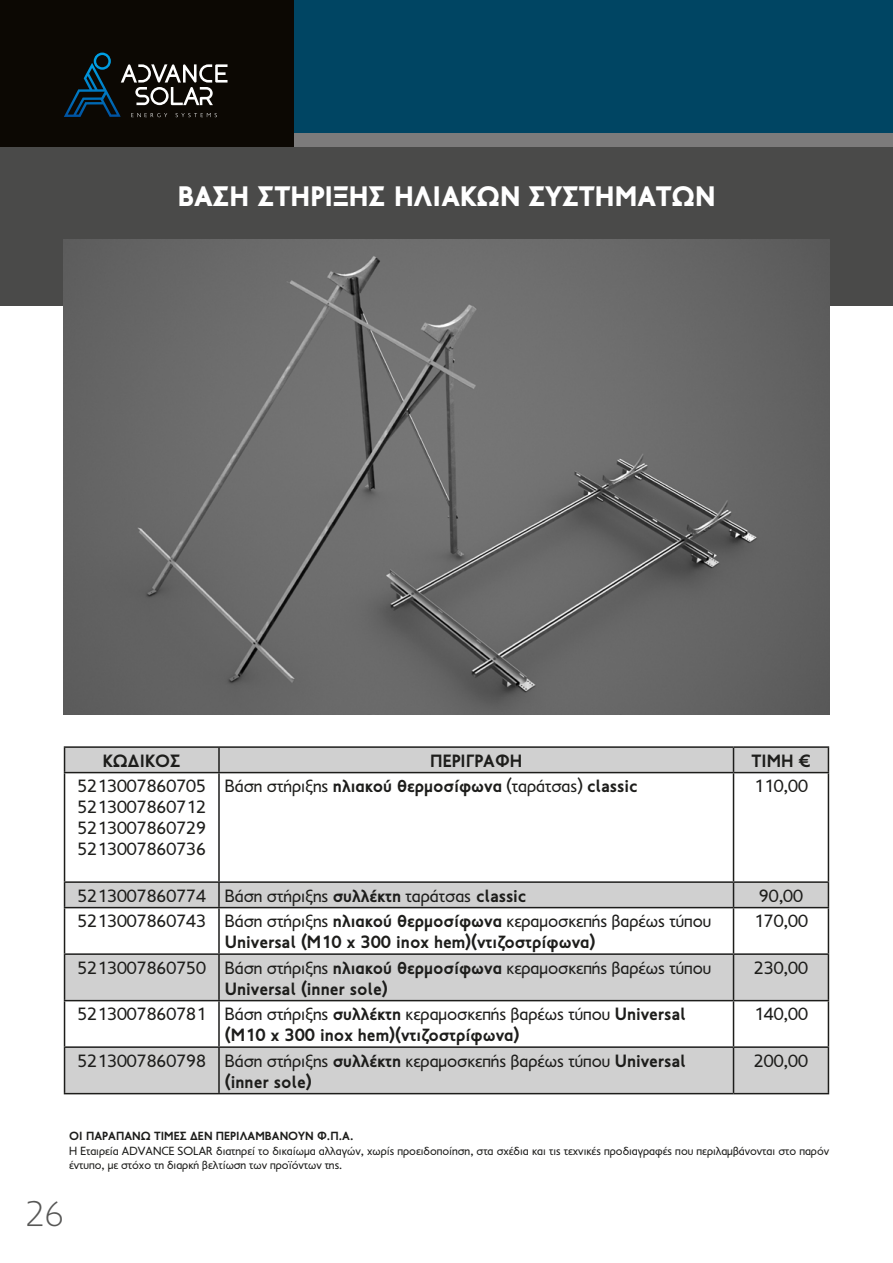
<style>
.page{position:relative;width:893px;height:1263px;background:#fff}
.page>*{position:absolute;margin:0;border:0;box-sizing:border-box;transform-origin:0 0}
.t1{font:100 36px "PF Transport";color:#575756}
.t2{font:900 28.5px "PF Transport";color:#fff}
.t3{font:18px/21px "PF Transport";color:#1d1d1b}
.t4{font:700 18px/21px "PF Transport";color:#1d1d1b}
.t5{font:12px/14.4px "PF Transport";color:#1d1d1b}
.t6{font:700 12px "PF Transport";color:#1d1d1b}
.s1{font-weight:400}
.s2{font-weight:700}
</style>
<div class="page">
<div style="left:0;top:147px;width:893px;height:159px;background:#4a4a49"></div>
<div style="left:0;top:127px;width:893px;height:20px;background:#7c7b7b"></div>
<div style="left:0;top:0;width:893px;height:133px;background:#004563"></div>
<div style="left:0;top:0;width:293px;height:147px;background:#0c0803"></div>
<svg style="left:64px;top:53px;width:164px;height:64px"></svg>
<svg style="left:65px;top:748px;width:763px;height:345px"></svg>
<hr style="left:64px;top:746px;width:155px;height:2px;background:#1d1d1b">
<svg style="left:64px;top:748px;width:1px;height:24px"></svg>
<hr style="left:219px;top:746px;width:514px;height:2px;background:#1d1d1b">
<hr style="left:218px;top:748px;width:2px;height:24px;background:#1d1d1b">
<hr style="left:733px;top:746px;width:96px;height:2px;background:#1d1d1b">
<svg style="left:733px;top:748px;width:1px;height:24px"></svg>
<svg style="left:828px;top:748px;width:1px;height:24px"></svg>
<hr style="left:64px;top:772px;width:155px;height:1px;background:#1d1d1b">
<hr style="left:64px;top:773px;width:1px;height:108px;background:#1d1d1b">
<hr style="left:219px;top:772px;width:514px;height:1px;background:#1d1d1b">
<hr style="left:218px;top:773px;width:2px;height:108px;background:#1d1d1b">
<hr style="left:733px;top:772px;width:96px;height:1px;background:#1d1d1b">
<hr style="left:733px;top:773px;width:1px;height:108px;background:#1d1d1b">
<hr style="left:828px;top:773px;width:1px;height:108px;background:#1d1d1b">
<hr style="left:64px;top:881px;width:155px;height:2px;background:#1d1d1b">
<svg style="left:64px;top:883px;width:1px;height:24px"></svg>
<hr style="left:219px;top:881px;width:514px;height:2px;background:#1d1d1b">
<hr style="left:218px;top:883px;width:2px;height:24px;background:#1d1d1b">
<hr style="left:733px;top:881px;width:96px;height:2px;background:#1d1d1b">
<svg style="left:733px;top:883px;width:1px;height:24px"></svg>
<svg style="left:828px;top:883px;width:1px;height:24px"></svg>
<hr style="left:64px;top:907px;width:155px;height:1px;background:#1d1d1b">
<hr style="left:64px;top:908px;width:1px;height:45px;background:#1d1d1b">
<hr style="left:219px;top:907px;width:514px;height:1px;background:#1d1d1b">
<hr style="left:218px;top:908px;width:2px;height:45px;background:#1d1d1b">
<hr style="left:733px;top:907px;width:96px;height:1px;background:#1d1d1b">
<hr style="left:733px;top:908px;width:1px;height:45px;background:#1d1d1b">
<hr style="left:828px;top:908px;width:1px;height:45px;background:#1d1d1b">
<hr style="left:64px;top:953px;width:155px;height:2px;background:#1d1d1b">
<hr style="left:64px;top:955px;width:1px;height:45px;background:#1d1d1b">
<hr style="left:219px;top:953px;width:514px;height:2px;background:#1d1d1b">
<hr style="left:218px;top:955px;width:2px;height:45px;background:#1d1d1b">
<hr style="left:733px;top:953px;width:96px;height:2px;background:#1d1d1b">
<hr style="left:733px;top:955px;width:1px;height:45px;background:#1d1d1b">
<hr style="left:828px;top:955px;width:1px;height:45px;background:#1d1d1b">
<hr style="left:64px;top:1000px;width:155px;height:1px;background:#1d1d1b">
<hr style="left:64px;top:1001px;width:1px;height:45px;background:#1d1d1b">
<hr style="left:219px;top:1000px;width:514px;height:1px;background:#1d1d1b">
<hr style="left:218px;top:1001px;width:2px;height:45px;background:#1d1d1b">
<hr style="left:733px;top:1000px;width:96px;height:1px;background:#1d1d1b">
<hr style="left:733px;top:1001px;width:1px;height:45px;background:#1d1d1b">
<hr style="left:828px;top:1001px;width:1px;height:45px;background:#1d1d1b">
<hr style="left:64px;top:1046px;width:155px;height:2px;background:#1d1d1b">
<hr style="left:64px;top:1048px;width:1px;height:45px;background:#1d1d1b">
<hr style="left:219px;top:1046px;width:514px;height:2px;background:#1d1d1b">
<hr style="left:218px;top:1048px;width:2px;height:45px;background:#1d1d1b">
<hr style="left:733px;top:1046px;width:96px;height:2px;background:#1d1d1b">
<hr style="left:733px;top:1048px;width:1px;height:45px;background:#1d1d1b">
<hr style="left:828px;top:1048px;width:1px;height:45px;background:#1d1d1b">
<hr style="left:64px;top:1093px;width:155px;height:1px;background:#1d1d1b">
<hr style="left:219px;top:1093px;width:514px;height:1px;background:#1d1d1b">
<hr style="left:733px;top:1093px;width:96px;height:1px;background:#1d1d1b">
<img style="left:64px;top:239px;width:765px;height:476px">
<h2 class="t2" style="left:178px;top:179px;width:539px">ΒΑΣΗ ΣΤΗΡΙΞΗΣ ΗΛΙΑΚΩΝ ΣΥΣΤΗΜΑΤΩΝ</h2>
<p class="t4" style="left:103px;top:750px;width:79px">ΚΩΔΙΚΟΣ</p>
<p class="t4" style="left:430px;top:750px;width:94px">ΠΕΡΙΓΡΑΦΗ</p>
<p class="t4" style="left:751px;top:750px;width:60px">TIMH €</p>
<p class="t3" style="left:77px;top:776px;width:130px;text-align:justify">5213007860705<br>5213007860712<br>5213007860729<br>5213007860736</p>
<p class="t4" style="left:225px;top:775px;width:414px"><span class="s1">Βάση στήριξης</span> ηλιακού θερμοσίφωνα <span class="s1">(ταράτσας)</span> classic</p>
<p class="t3" style="left:754px;top:776px;width:56px">110,00</p>
<p class="t3" style="left:77px;top:885px;width:450px">5213007860774 Βάση στήριξης <span class="s2">συλλέκτη</span> ταράτσας <span class="s2">classic</span></p>
<p class="t3" style="left:759px;top:885px;width:46px">90,00</p>
<p class="t4" style="left:225px;top:910px;width:488px;text-indent:-148px"><span class="s1">5213007860743 Βάση στήριξης</span> ηλιακού θερμοσίφωνα <span class="s1">κεραμοσκεπής βαρέως τύπου<br></span>Universal (M10 x 300 inox hem)(ντιζοστρίφωνα)</p>
<p class="t3" style="left:754px;top:911px;width:56px">170,00</p>
<p class="t3" style="left:225px;top:957px;width:488px;text-indent:-148px">5213007860750 Βάση στήριξης <span class="s2">ηλιακού θερμοσίφωνα</span> κεραμοσκεπής βαρέως τύπου<br><span class="s2">Universal (inner sole)</span></p>
<p class="t3" style="left:754px;top:957px;width:56px">230,00</p>
<p class="t3" style="left:225px;top:1004px;width:462px;text-indent:-148px">5213007860781 Βάση στήριξης <span class="s2">συλλέκτη</span> κεραμοσκεπής βαρέως τύπου <span class="s2">Universal (M10 x 300 inox hem)(ντιζοστρίφωνα)</span></p>
<p class="t3" style="left:754px;top:1004px;width:56px">140,00</p>
<p class="t3" style="left:225px;top:1050px;width:462px;text-indent:-148px">5213007860798 Βάση στήριξης <span class="s2">συλλέκτη</span> κεραμοσκεπής βαρέως τύπου <span class="s2">Universal (inner sole)</span></p>
<p class="t3" style="left:754px;top:1050px;width:56px">200,00</p>
<p class="t6" style="left:69px;top:1129px;width:286px">ΟΙ ΠΑΡΑΠΑΝΩ ΤΙΜΕΣ ΔΕΝ ΠΕΡΙΛΑΜΒΑΝΟΥΝ Φ.Π.Α.</p>
<p class="t5" style="left:69px;top:1144px;width:762px">Η Εταιρεία ADVANCE SOLAR διατηρεί το δικαίωμα αλλαγών, χωρίς προειδοποίηση, στα σχέδια και τις τεχνικές προδιαγραφές που περιλαμβάνονται στο παρόν έντυπο, με στόχο τη διαρκή βελτίωση των προϊόντων της.</p>
<h1 class="t1" style="left:26px;top:1193px;width:40px">26</h1>
</div>
